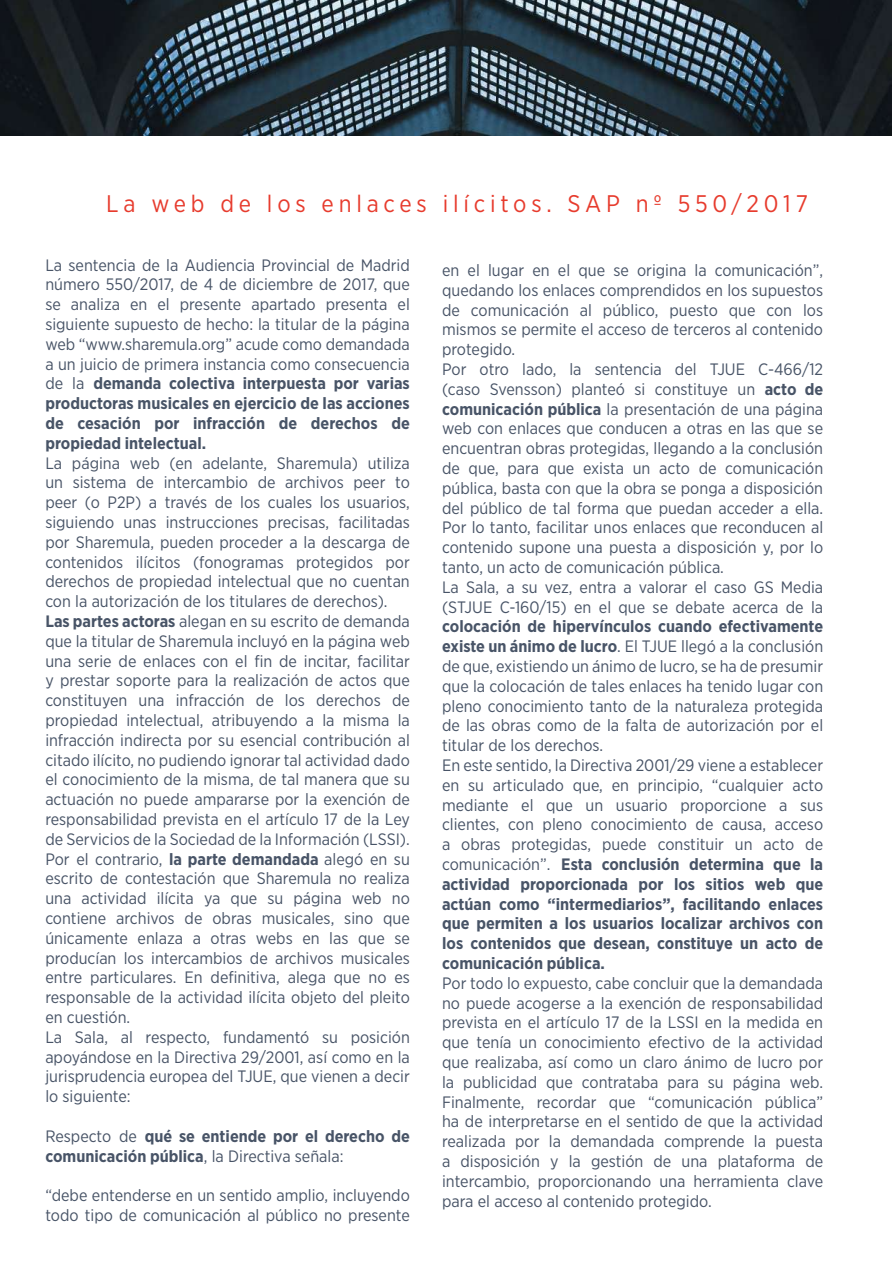
<style>
.page{position:relative;width:893px;height:1263px;background:#fff}
.page>*{position:absolute;margin:0;border:0;box-sizing:border-box;transform-origin:0 0}
.t1{font:24px "Gotham Narrow";letter-spacing:.2em;color:#e73b2d}
.t2{font:16.5px/19.8px "Gotham Narrow";color:#485467}
.t3{font:700 16.5px/19.8px "Gotham Narrow";color:#485467}
.s1{font-weight:700}
.s2{font-weight:400}
</style>
<div class="page">
<img style="left:0;top:0;width:891px;height:135px">
<h1 class="t1" style="left:106px;top:189px;width:703px">La web de los enlaces ilícitos. SAP nº 550/2017</h1>
<p class="t2" style="left:45px;top:254px;width:366px;text-align:justify">La sentencia de la Audiencia Provincial de Madrid número 550/2017, de 4 de diciembre de 2017, que se analiza en el presente apartado presenta el siguiente supuesto de hecho: la titular de la página web “www.sharemula.org” acude como demandada a un juicio de primera instancia como consecuencia de la <span class="s1">demanda colectiva interpuesta por varias productoras musicales en ejercicio de las acciones de cesación por infracción de derechos de propiedad intelectual.</span></p>
<p class="t2" style="left:45px;top:452px;width:366px">La página web (en adelante, Sharemula) utiliza un sistema de intercambio de archivos peer to peer (o P2P) a través de los cuales los usuarios, siguiendo unas instrucciones precisas, facilitadas por Sharemula, pueden proceder a la descarga de contenidos ilícitos (fonogramas protegidos por derechos de propiedad intelectual que no cuentan con la autorización de los titulares de derechos).<br><span class="s1">Las partes actoras</span> alegan en su escrito de demanda que la titular de Sharemula incluyó en la página web una serie de enlaces con el fin de incitar, facilitar y prestar soporte para la realización de actos que constituyen una infracción de los derechos de propiedad intelectual, atribuyendo a la misma la infracción indirecta por su esencial contribución al citado ilícito, no pudiendo ignorar tal actividad dado el conocimiento de la misma, de tal manera que su actuación no puede ampararse por la exención de responsabilidad prevista en el artículo 17 de la Ley de Servicios de la Sociedad de la Información (LSSI).<br>Por el contrario, <span class="s1">la parte demandada</span> alegó en su escrito de contestación que Sharemula no realiza una actividad ilícita ya que su página web no contiene archivos de obras musicales, sino que únicamente enlaza a otras webs en las que se producían los intercambios de archivos musicales entre particulares. En definitiva, alega que no es responsable de la actividad ilícita objeto del pleito en cuestión.<br>La Sala, al respecto, fundamentó su posición apoyándose en la Directiva 29/2001, así como en la jurisprudencia europea del TJUE, que vienen a decir lo siguiente:</p>
<p class="t3" style="left:45px;top:1126px;width:366px"><span class="s2">Respecto de</span> qué se entiende por el derecho de comunicación pública<span class="s2">, la Directiva señala:</span></p>
<p class="t2" style="left:45px;top:1185px;width:366px">“debe entenderse en un sentido amplio, incluyendo todo tipo de comunicación al público no presente</p>
<p class="t2" style="left:442px;top:260px;width:383px">en el lugar en el que se origina la comunicación”, quedando los enlaces comprendidos en los supuestos de comunicación al público, puesto que con los mismos se permite el acceso de terceros al contenido protegido.<br>Por otro lado, la sentencia del TJUE C-466/12 (caso Svensson) planteó si constituye un <span class="s1">acto de comunicación pública</span> la presentación de una página web con enlaces que conducen a otras en las que se encuentran obras protegidas, llegando a la conclusión de que, para que exista un acto de comunicación pública, basta con que la obra se ponga a disposición del público de tal forma que puedan acceder a ella.<br>Por lo tanto, facilitar unos enlaces que reconducen al contenido supone una puesta a disposición y, por lo tanto, un acto de comunicación pública.<br>La Sala, a su vez, entra a valorar el caso GS Media (STJUE C-160/15) en el que se debate acerca de la</p>
<p class="t2" style="left:442px;top:616px;width:383px"><span class="s1">colocación de hipervínculos cuando efectivamente existe un ánimo de lucro</span>. El TJUE llegó a la conclusión de que, existiendo un ánimo de lucro, se ha de presumir que la colocación de tales enlaces ha tenido lugar con pleno conocimiento tanto de la naturaleza protegida de las obras como de la falta de autorización por el titular de los derechos.<br>En este sentido, la Directiva 2001/29 viene a establecer en su articulado que, en principio, “cualquier acto mediante el que un usuario proporcione a sus clientes, con pleno conocimiento de causa, acceso a obras protegidas, puede constituir un acto de comunicación”. <span class="s1">Esta conclusión determina que la actividad proporcionada por los sitios web que actúan como “intermediarios”, facilitando enlaces que permiten a los usuarios localizar archivos con los contenidos que desean, constituye un acto de comunicación pública.</span></p>
<p class="t2" style="left:442px;top:973px;width:383px;text-align:justify">Por todo lo expuesto, cabe concluir que la demandada no puede acogerse a la exención de responsabilidad prevista en el artículo 17 de la LSSI en la medida en que tenía un conocimiento efectivo de la actividad que realizaba, así como un claro ánimo de lucro por la publicidad que contrataba para su página web.<br>Finalmente, recordar que “comunicación pública” ha de interpretarse en el sentido de que la actividad realizada por la demandada comprende la puesta a disposición y la gestión de una plataforma de intercambio, proporcionando una herramienta clave para el acceso al contenido protegido.</p>
</div>
